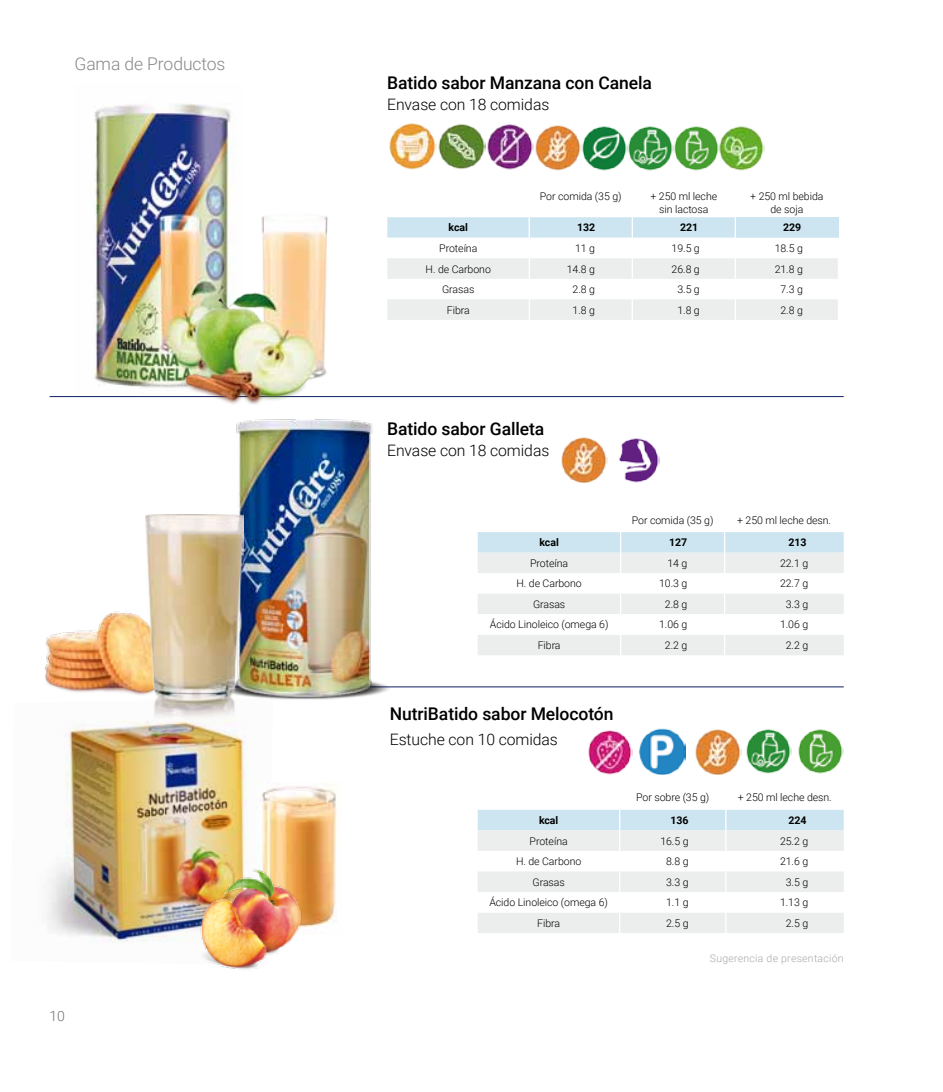
<style>
.page{position:relative;width:943px;height:1092px;background:#fff}
.page>*{position:absolute;margin:0;border:0;box-sizing:border-box;transform-origin:0 0}
.t1{font:500 17.5px "Roboto";letter-spacing:-.005em;color:#000}
.t2{font:300 17.5px "Roboto";letter-spacing:-.005em;color:#87888a}
.t3{font:300 15.75px "Roboto";letter-spacing:-.005em;color:#000}
.t4{font:300 14px "Roboto";color:#707172}
.t5{font:300 10.5px/12.6px "Roboto";letter-spacing:-.005em;color:#000;text-align:center}
.t6{font:700 10.5px "Roboto";letter-spacing:-.005em;color:#000}
.t7{font:300 10.5px "Roboto";letter-spacing:.025em;color:#a7a8aa}
</style>
<div class="page">
<img style="left:695px;top:729px;width:47px;height:45px">
<img style="left:561px;top:437px;width:47px;height:46px">
<img style="left:47px;top:721px;width:200px;height:222px">
<img style="left:639px;top:728px;width:46px;height:46px">
<hr style="left:69px;top:686px;width:774px;height:1px;background:#102066">
<hr style="left:50px;top:396px;width:793px;height:1px;background:#102066">
<svg style="left:477px;top:810px;width:366px;height:122px"></svg>
<svg style="left:477px;top:532px;width:366px;height:123px"></svg>
<img style="left:619px;top:438px;width:40px;height:45px">
<img style="left:74px;top:103px;width:161px;height:295px">
<img style="left:178px;top:179px;width:197px;height:220px">
<img style="left:798px;top:729px;width:45px;height:44px">
<img style="left:746px;top:729px;width:45px;height:44px">
<img style="left:260px;top:786px;width:77px;height:142px">
<img style="left:45px;top:611px;width:100px;height:84px">
<img style="left:389px;top:123px;width:191px;height:48px">
<svg style="left:387px;top:217px;width:451px;height:103px"></svg>
<hr style="left:528px;top:217px;width:2px;height:21px;background:#fff">
<hr style="left:631px;top:217px;width:2px;height:21px;background:#fff">
<hr style="left:528px;top:238px;width:2px;height:20px;background:#fff">
<hr style="left:631px;top:238px;width:2px;height:20px;background:#fff">
<hr style="left:528px;top:279px;width:2px;height:20px;background:#fff">
<hr style="left:631px;top:279px;width:2px;height:20px;background:#fff">
<hr style="left:734px;top:217px;width:2px;height:21px;background:#fff">
<hr style="left:734px;top:238px;width:2px;height:20px;background:#fff">
<hr style="left:837px;top:238px;width:2px;height:20px;background:#fff">
<hr style="left:734px;top:279px;width:2px;height:20px;background:#fff">
<hr style="left:837px;top:279px;width:2px;height:20px;background:#fff">
<hr style="left:528px;top:258px;width:2px;height:21px;background:#fff">
<hr style="left:631px;top:258px;width:2px;height:21px;background:#fff">
<hr style="left:734px;top:258px;width:2px;height:21px;background:#fff">
<hr style="left:837px;top:258px;width:2px;height:21px;background:#fff">
<hr style="left:528px;top:299px;width:2px;height:21px;background:#fff">
<hr style="left:631px;top:299px;width:2px;height:21px;background:#fff">
<hr style="left:734px;top:299px;width:2px;height:21px;background:#fff">
<hr style="left:837px;top:299px;width:2px;height:21px;background:#fff">
<img style="left:580px;top:126px;width:137px;height:45px">
<img style="left:717px;top:126px;width:47px;height:45px">
<img style="left:194px;top:864px;width:110px;height:106px">
<img style="left:588px;top:730px;width:44px;height:45px">
<img style="left:161px;top:399px;width:244px;height:301px">
<img style="left:145px;top:515px;width:98px;height:211px">
<h1 class="t2" style="left:74px;top:51px;width:152px">Gama de Productos</h1>
<h3 class="t4" style="left:50px;top:1006px;width:17px">10</h3>
<h1 class="t1" style="left:387px;top:70px;width:266px">Batido sabor Manzana con Canela</h1>
<h2 class="t3" style="left:387px;top:93px;width:164px">Envase con 18 comidas</h2>
<p class="t5" style="left:540px;top:190px;width:83px">Por comida (35 g)</p>
<p class="t5" style="left:650px;top:190px;width:68px">+ 250 ml leche sin lactosa</p>
<p class="t5" style="left:750px;top:190px;width:75px">+ 250 ml bebida de soja</p>
<p class="t6" style="left:448px;top:220px;width:21px">kcal</p>
<p class="t6" style="left:577px;top:220px;width:20px">132</p>
<p class="t6" style="left:680px;top:220px;width:20px">221</p>
<p class="t6" style="left:783px;top:220px;width:20px">229</p>
<p class="t5" style="left:439px;top:241px;width:40px">Proteína</p>
<p class="t5" style="left:575px;top:241px;width:21px">11 g</p>
<p class="t5" style="left:671px;top:241px;width:30px">19.5 g</p>
<p class="t5" style="left:774px;top:241px;width:30px">18.5 g</p>
<p class="t5" style="left:425px;top:262px;width:67px">H. de Carbono</p>
<p class="t5" style="left:567px;top:262px;width:30px">14.8 g</p>
<p class="t5" style="left:671px;top:262px;width:30px">26.8 g</p>
<p class="t5" style="left:774px;top:262px;width:30px">21.8 g</p>
<p class="t5" style="left:442px;top:282px;width:34px">Grasas</p>
<p class="t5" style="left:572px;top:282px;width:24px">2.8 g</p>
<p class="t5" style="left:677px;top:282px;width:24px">3.5 g</p>
<p class="t5" style="left:780px;top:282px;width:24px">7.3 g</p>
<p class="t5" style="left:447px;top:303px;width:24px">Fibra</p>
<p class="t5" style="left:572px;top:303px;width:24px">1.8 g</p>
<p class="t5" style="left:677px;top:303px;width:24px">1.8 g</p>
<p class="t5" style="left:780px;top:303px;width:24px">2.8 g</p>
<h1 class="t1" style="left:387px;top:416px;width:159px">Batido sabor Galleta</h1>
<h2 class="t3" style="left:387px;top:439px;width:164px">Envase con 18 comidas</h2>
<p class="t5" style="left:631px;top:513px;width:83px">Por comida (35 g)</p>
<p class="t5" style="left:737px;top:513px;width:95px">+ 250 ml leche desn.</p>
<p class="t6" style="left:539px;top:535px;width:21px">kcal</p>
<p class="t6" style="left:669px;top:535px;width:20px">127</p>
<p class="t6" style="left:788px;top:535px;width:20px">213</p>
<p class="t5" style="left:530px;top:556px;width:40px">Proteína</p>
<p class="t5" style="left:667px;top:556px;width:21px">14 g</p>
<p class="t5" style="left:780px;top:556px;width:30px">22.1 g</p>
<p class="t5" style="left:516px;top:577px;width:67px">H. de Carbono</p>
<p class="t5" style="left:659px;top:577px;width:30px">10.3 g</p>
<p class="t5" style="left:780px;top:577px;width:30px">22.7 g</p>
<p class="t5" style="left:533px;top:597px;width:34px">Grasas</p>
<p class="t5" style="left:665px;top:597px;width:24px">2.8 g</p>
<p class="t5" style="left:785px;top:597px;width:24px">3.3 g</p>
<p class="t5" style="left:490px;top:618px;width:120px">Ácido Linoleico (omega 6)</p>
<p class="t5" style="left:659px;top:618px;width:30px">1.06 g</p>
<p class="t5" style="left:780px;top:618px;width:30px">1.06 g</p>
<p class="t5" style="left:537px;top:638px;width:24px">Fibra</p>
<p class="t5" style="left:665px;top:638px;width:24px">2.2 g</p>
<p class="t5" style="left:785px;top:638px;width:24px">2.2 g</p>
<h1 class="t1" style="left:390px;top:701px;width:225px">NutriBatido sabor Melocotón</h1>
<h2 class="t3" style="left:390px;top:727px;width:169px">Estuche con 10 comidas</h2>
<p class="t5" style="left:636px;top:790px;width:75px">Por sobre (35 g)</p>
<p class="t5" style="left:737px;top:790px;width:95px">+ 250 ml leche desn.</p>
<p class="t6" style="left:539px;top:813px;width:21px">kcal</p>
<p class="t6" style="left:670px;top:813px;width:20px">136</p>
<p class="t6" style="left:788px;top:813px;width:20px">224</p>
<p class="t5" style="left:529px;top:834px;width:40px">Proteína</p>
<p class="t5" style="left:660px;top:834px;width:30px">16.5 g</p>
<p class="t5" style="left:780px;top:834px;width:30px">25.2 g</p>
<p class="t5" style="left:516px;top:854px;width:67px">H. de Carbono</p>
<p class="t5" style="left:666px;top:854px;width:24px">8.8 g</p>
<p class="t5" style="left:780px;top:854px;width:30px">21.6 g</p>
<p class="t5" style="left:532px;top:875px;width:34px">Grasas</p>
<p class="t5" style="left:666px;top:875px;width:24px">3.3 g</p>
<p class="t5" style="left:785px;top:875px;width:24px">3.5 g</p>
<p class="t5" style="left:489px;top:895px;width:120px">Ácido Linoleico (omega 6)</p>
<p class="t5" style="left:666px;top:895px;width:24px">1.1 g</p>
<p class="t5" style="left:780px;top:895px;width:30px">1.13 g</p>
<p class="t5" style="left:537px;top:916px;width:24px">Fibra</p>
<p class="t5" style="left:666px;top:916px;width:24px">2.5 g</p>
<p class="t5" style="left:785px;top:916px;width:24px">2.5 g</p>
<p class="t7" style="left:710px;top:950px;width:135px">Sugerencia de presentación</p>
</div>
